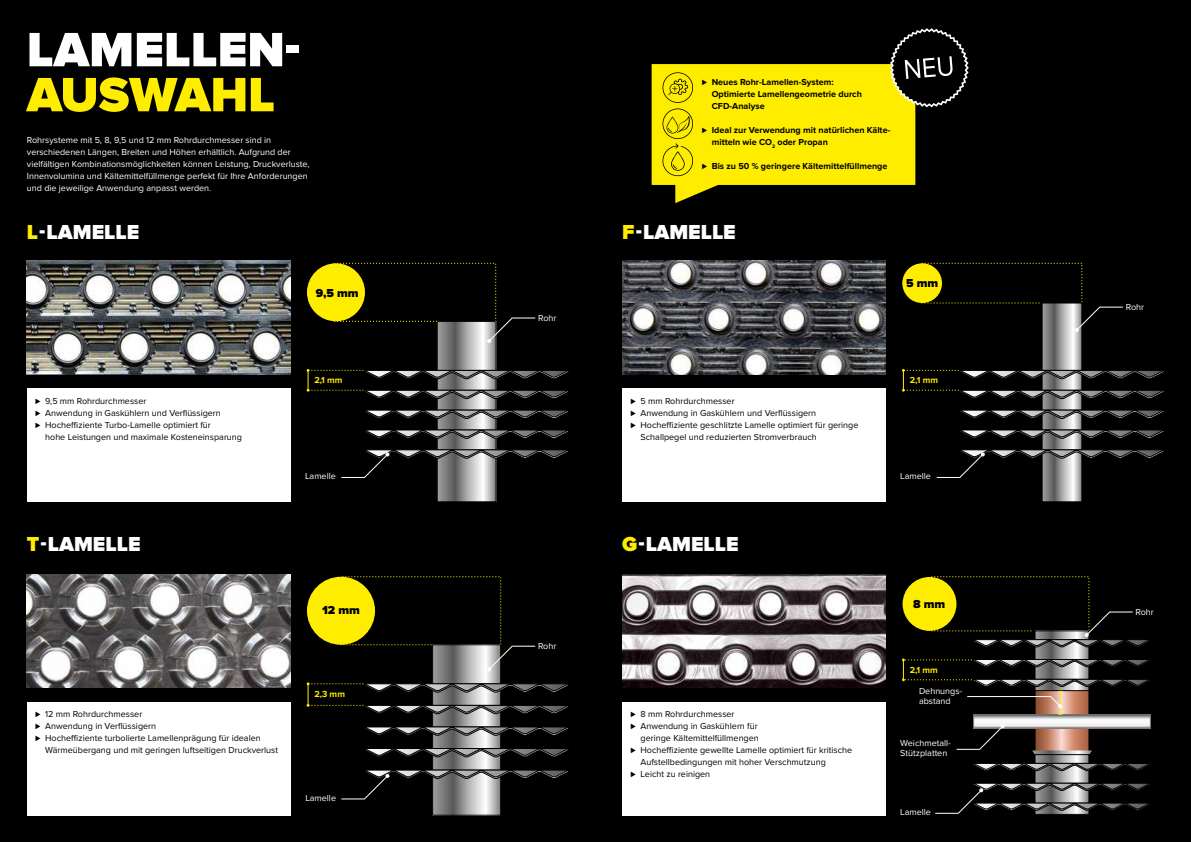
<style>
.page{position:relative;width:1191px;height:842px;background:#000}
.page>*{position:absolute;margin:0;border:0;box-sizing:border-box;transform-origin:0 0}
.t1{font:900 50px "Proxima Nova";color:#fff}
.t2{font:900 50px "Proxima Nova";color:#ffed00}
.t3{font:900 21px "Proxima Nova";color:#fff}
.t4{font:900 12px "Proxima Nova";color:#000}
.t5{font:9px/12px "Proxima Nova";color:#000}
.t6{font:9px/12px "Proxima Nova";color:#fff}
.t7{font:700 9px/12px "Proxima Nova";color:#000}
.t8{font:700 9px "Proxima Nova";color:#ffed00}
.s1{color:#ffed00}
.s2{font-weight:700}
</style>
<div class="page">
<img style="left:27px;top:261px;width:263px;height:113px">
<img style="left:622px;top:261px;width:264px;height:113px">
<img style="left:27px;top:574px;width:263px;height:114px">
<img style="left:622px;top:574px;width:264px;height:114px">
<div style="left:27px;top:388px;width:263px;height:114px;background:#fff"></div>
<div style="left:622px;top:388px;width:264px;height:114px;background:#fff"></div>
<div style="left:27px;top:702px;width:263px;height:113px;background:#fff"></div>
<div style="left:622px;top:702px;width:264px;height:113px;background:#fff"></div>
<div style="left:307px;top:263px;width:58px;height:58px;background:#ffed00;border-radius:50%"></div>
<svg style="left:439px;top:343px;width:55px;height:157px;background:#a6a6a6"></svg>
<div style="left:437px;top:321px;width:59px;height:181px;border:1px solid #000"></div>
<svg style="left:365px;top:409px;width:203px;height:10px"></svg>
<svg style="left:365px;top:429px;width:203px;height:10px"></svg>
<svg style="left:307px;top:369px;width:261px;height:30px"></svg>
<div style="left:902px;top:263px;width:40px;height:40px;background:#ffed00;border-radius:50%"></div>
<svg style="left:1044px;top:332px;width:36px;height:168px;background:#a7a6a6"></svg>
<div style="left:1042px;top:303px;width:40px;height:199px;border:1px solid #000"></div>
<svg style="left:960px;top:409px;width:204px;height:10px"></svg>
<svg style="left:960px;top:429px;width:204px;height:10px"></svg>
<svg style="left:902px;top:369px;width:262px;height:30px"></svg>
<div style="left:307px;top:577px;width:68px;height:68px;background:#ffed00;border-radius:50%"></div>
<svg style="left:434px;top:671px;width:65px;height:142px;background:#a6a6a5"></svg>
<div style="left:432px;top:644px;width:69px;height:171px;border:1px solid #000"></div>
<svg style="left:365px;top:726px;width:203px;height:10px"></svg>
<svg style="left:365px;top:748px;width:203px;height:10px"></svg>
<svg style="left:307px;top:682px;width:261px;height:33px"></svg>
<svg style="left:1036px;top:728px;width:51px;height:22px"></svg>
<div style="left:902px;top:577px;width:54px;height:54px;background:#ffed00;border-radius:50%"></div>
<svg style="left:1036px;top:648px;width:51px;height:10px"></svg>
<svg style="left:975px;top:717px;width:173px;height:9px"></svg>
<div style="left:973px;top:715px;width:177px;height:13px;border:1px solid #706f6f"></div>
<svg style="left:1032px;top:750px;width:60px;height:5px"></svg>
<svg style="left:1036px;top:756px;width:51px;height:26px"></svg>
<div style="left:1034px;top:754px;width:55px;height:61px;border:1px solid #000"></div>
<svg style="left:974px;top:763px;width:176px;height:8px"></svg>
<svg style="left:333px;top:263px;width:203px;height:80px"></svg>
<svg style="left:921px;top:263px;width:202px;height:69px"></svg>
<svg style="left:340px;top:576px;width:196px;height:95px"></svg>
<svg style="left:930px;top:576px;width:220px;height:72px"></svg>
<svg style="left:341px;top:449px;width:227px;height:29px"></svg>
<svg style="left:936px;top:449px;width:228px;height:29px"></svg>
<svg style="left:341px;top:769px;width:227px;height:31px"></svg>
<svg style="left:935px;top:782px;width:215px;height:32px"></svg>
<svg style="left:956px;top:724px;width:48px;height:26px"></svg>
<svg style="left:902px;top:658px;width:249px;height:57px"></svg>
<svg style="left:651px;top:28px;width:317px;height:175px"></svg>
<h1 class="t1" style="left:27px;top:21px;width:275px">LAMELLEN-</h1>
<h1 class="t2" style="left:27px;top:66px;width:250px">AUSWAHL</h1>
<p class="t6" style="left:27px;top:134px;width:284px">Rohrsysteme mit 5, 8, 9,5 und 12 mm Rohrdurchmesser sind in verschiedenen Längen, Breiten und Höhen erhältlich. Aufgrund der vielfältigen Kombinationsmöglichkeiten können Leistung, Druckverluste, Innenvolumina und Kältemittelfüllmenge perfekt für Ihre Anforderungen und die jeweilige Anwendung anpasst werden.</p>
<p class="t7" style="left:711px;top:77px;width:152px;text-indent:-10px">⊲ Neues Rohr-Lamellen-System:<br>Optimierte Lamellengeometrie durch<br>CFD-Analyse</p>
<p class="t7" style="left:711px;top:125px;width:180px;text-indent:-10px">⊲ Ideal zur Verwendung mit natürlichen Kälte&shy;mitteln wie CO<sub>2</sub> oder Propan</p>
<p class="t7" style="left:702px;top:161px;width:187px">⊲ Bis zu 50 % geringere Kältemittelfüllmenge</p>
<h2 class="t3" style="left:27px;top:220px;width:114px"><span class="s1">L</span> - LAMELLE</h2>
<h2 class="t3" style="left:622px;top:220px;width:115px"><span class="s1">F</span> - LAMELLE</h2>
<h3 class="t4" style="left:316px;top:286px;width:44px">9,5 mm</h3>
<p class="t6" style="left:538px;top:312px;width:20px">Rohr</p>
<h3 class="t4" style="left:906px;top:276px;width:34px">5 mm</h3>
<p class="t5" style="left:35px;top:395px;width:187px"><span class="s2">⊲</span> 9,5 mm Rohrdurchmesser<br><span class="s2">⊲</span> Anwendung in Gaskühlern und Verflüssigern <span class="s2">⊲</span> Hocheffiziente Turbo-Lamelle optimiert für</p>
<p class="t5" style="left:45px;top:431px;width:198px">hohe Leistungen und maximale Kosteneinsparung</p>
<p class="t8" style="left:314px;top:375px;width:30px">2,1 mm</p>
<p class="t6" style="left:305px;top:470px;width:32px">Lamelle</p>
<p class="t5" style="left:630px;top:395px;width:105px"><span class="s2">⊲</span> 5 mm Rohrdurchmesser</p>
<p class="t5" style="left:630px;top:407px;width:187px"><span class="s2">⊲</span> Anwendung in Gaskühlern und Verflüssigern</p>
<p class="t5" style="left:630px;top:419px;width:229px"><span class="s2">⊲</span> Hocheffiziente geschlitzte Lamelle optimiert für geringe</p>
<p class="t5" style="left:640px;top:431px;width:178px">Schallpegel und reduzierten Stromverbrauch</p>
<p class="t8" style="left:909px;top:375px;width:30px">2,1 mm</p>
<p class="t6" style="left:900px;top:470px;width:32px">Lamelle</p>
<h2 class="t3" style="left:27px;top:532px;width:115px"><span class="s1">T</span> - LAMELLE</h2>
<h2 class="t3" style="left:622px;top:532px;width:118px"><span class="s1">G</span> - LAMELLE</h2>
<h3 class="t4" style="left:322px;top:603px;width:39px">12 mm</h3>
<p class="t5" style="left:35px;top:708px;width:109px"><span class="s2">⊲</span> 12 mm Rohrdurchmesser</p>
<p class="t5" style="left:35px;top:720px;width:122px"><span class="s2">⊲</span> Anwendung in Verflüssigern</p>
<p class="t5" style="left:35px;top:732px;width:227px"><span class="s2">⊲</span> Hocheffiziente turbolierte Lamellenprägung für idealen</p>
<p class="t5" style="left:45px;top:744px;width:234px">Wärmeübergang und mit geringen luftseitigen Druckverlust</p>
<p class="t8" style="left:314px;top:689px;width:32px">2,3 mm</p>
<p class="t6" style="left:305px;top:792px;width:32px">Lamelle</p>
<p class="t6" style="left:538px;top:640px;width:20px">Rohr</p>
<p class="t5" style="left:630px;top:708px;width:105px"><span class="s2">⊲</span> 8 mm Rohrdurchmesser</p>
<p class="t5" style="left:630px;top:720px;width:129px"><span class="s2">⊲</span> Anwendung in Gaskühlern für</p>
<p class="t5" style="left:640px;top:732px;width:120px">geringe Kältemittelfüllmengen</p>
<p class="t5" style="left:630px;top:744px;width:223px"><span class="s2">⊲</span> Hocheffiziente gewellte Lamelle optimiert für kritische</p>
<p class="t5" style="left:640px;top:756px;width:187px">Aufstellbedingungen mit hoher Verschmutzung</p>
<p class="t5" style="left:630px;top:768px;width:81px"><span class="s2">⊲</span> Leicht zu reinigen</p>
<h3 class="t4" style="left:913px;top:597px;width:34px">8 mm</h3>
<p class="t8" style="left:909px;top:664px;width:30px">2,1 mm</p>
<p class="t6" style="left:919px;top:686px;width:45px;line-height:10px">Dehnungs&shy;abstand</p>
<p class="t6" style="left:900px;top:738px;width:52px;line-height:10px">Weichmetall-<br>Stützplatten</p>
<p class="t6" style="left:900px;top:806px;width:32px">Lamelle</p>
<p class="t6" style="left:1126px;top:301px;width:20px">Rohr</p>
<p class="t6" style="left:1135px;top:606px;width:20px">Rohr</p>
</div>
